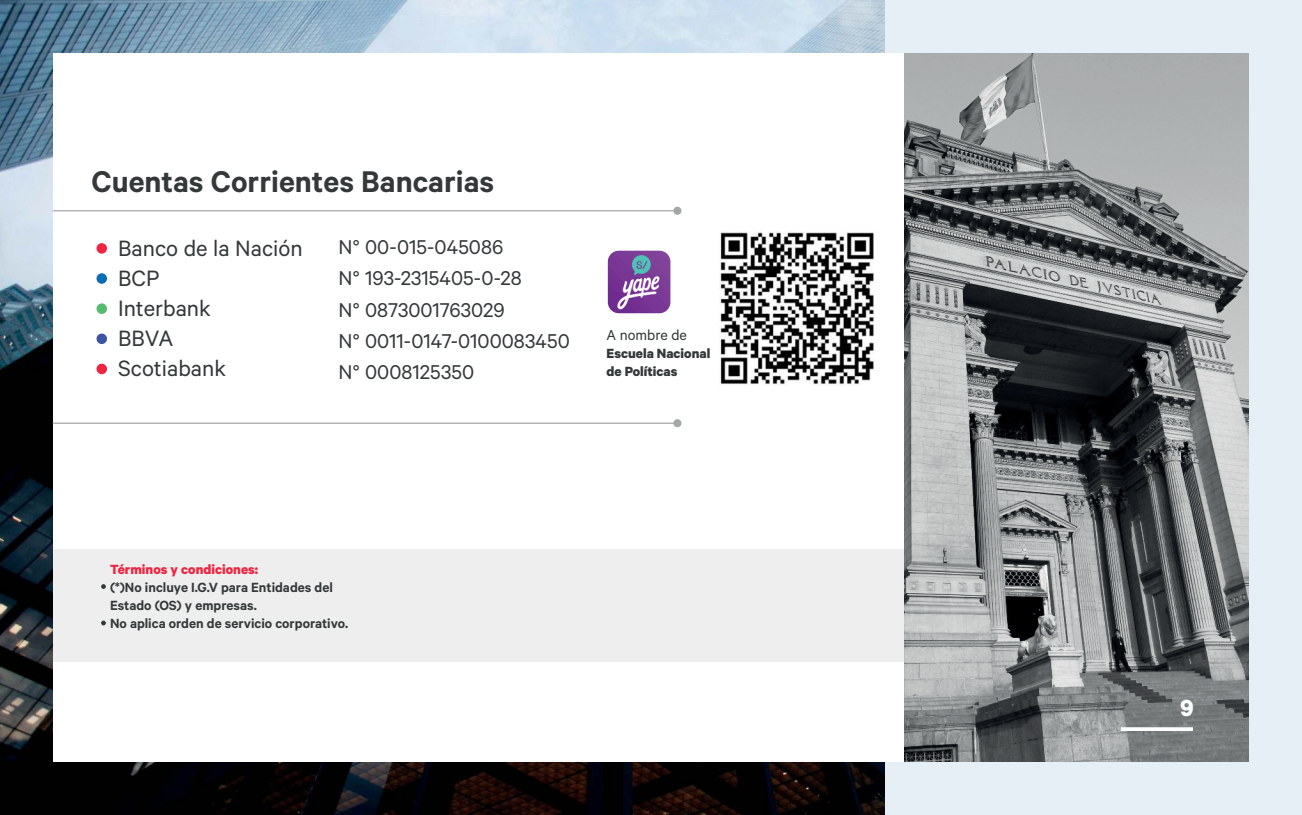
<style>
.page{position:relative;width:1302px;height:815px;background:#fff}
.page>*{position:absolute;margin:0;border:0;box-sizing:border-box;transform-origin:0 0}
.t1{font:600 33.75px "Calibre";color:#343838}
.t2{font:700 26.25px "Calibre";color:#fff}
.t3{font:25px/30px "Calibre";color:#343838}
.t4{font:22.5px/31.2px "Calibre";color:#343838}
.t5{font:16.25px "Calibre";color:#343838}
.t6{font:600 15px/18px "Calibre";color:#343838}
.t7{font:700 15px/18px "Calibre";color:#343838}
.t8{font:700 15px "Calibre";color:#ed2542}
</style>
<div class="page">
<div style="left:843px;top:0;width:458px;height:815px;background:#e7eff6"></div>
<img style="left:0;top:0;width:884px;height:815px">
<img style="left:903px;top:53px;width:345px;height:709px">
<svg style="left:1120px;top:727px;width:73px;height:4px"></svg>
<div style="left:53px;top:53px;width:850px;height:709px;background:#fff"></div>
<hr style="left:53px;top:210px;width:624px;height:1px;background:#a4a7a8">
<div style="left:673px;top:207px;width:8px;height:8px;background:#a4a7a8;border-radius:50%"></div>
<hr style="left:53px;top:423px;width:624px;height:1px;background:#a4a7a8">
<div style="left:673px;top:419px;width:8px;height:8px;background:#a4a7a8;border-radius:50%"></div>
<div style="left:96px;top:243px;width:11px;height:11px;background:#ed2542;border-radius:50%"></div>
<div style="left:96px;top:303px;width:11px;height:11px;background:#57bb6f;border-radius:50%"></div>
<div style="left:96px;top:334px;width:11px;height:10px;background:#3d54a5;border-radius:50%"></div>
<div style="left:96px;top:364px;width:11px;height:10px;background:#ed2542;border-radius:50%"></div>
<div style="left:96px;top:273px;width:11px;height:11px;background:#096db6;border-radius:50%"></div>
<div style="left:53px;top:549px;width:850px;height:113px;background:#edeeed"></div>
<svg style="left:101px;top:584px;width:5px;height:5px"></svg>
<svg style="left:101px;top:621px;width:5px;height:4px"></svg>
<img style="left:608px;top:251px;width:62px;height:62px">
<img style="left:719px;top:231px;width:155px;height:155px">
<h1 class="t1" style="left:92px;top:165px;width:404px">Cuentas Corrientes Bancarias</h1>
<h3 class="t3" style="left:118px;top:235px;width:186px">Banco de la Nación<br>BCP<br>Interbank<br>BBVA<br>Scotiabank</h3>
<h3 class="t4" style="left:338px;top:233px;width:233px">N° 00-015-045086<br>N° 193-2315405-0-28<br>N° 0873001763029<br>N° 0011-0147-0100083450<br>N° 0008125350</h3>
<p class="t5" style="left:606px;top:329px;width:82px">A nombre de</p>
<p class="t7" style="left:606px;top:344px;width:105px">Escuela Nacional de Políticas</p>
<p class="t8" style="left:110px;top:561px;width:150px">Términos y condiciones:</p>
<p class="t6" style="left:110px;top:578px;width:240px">(*)No incluye I.G.V para Entidades del<br>Estado (OS) y empresas.<br>No aplica orden de servicio corporativo.</p>
<h2 class="t2" style="left:1180px;top:695px;width:15px">9</h2>
</div>
